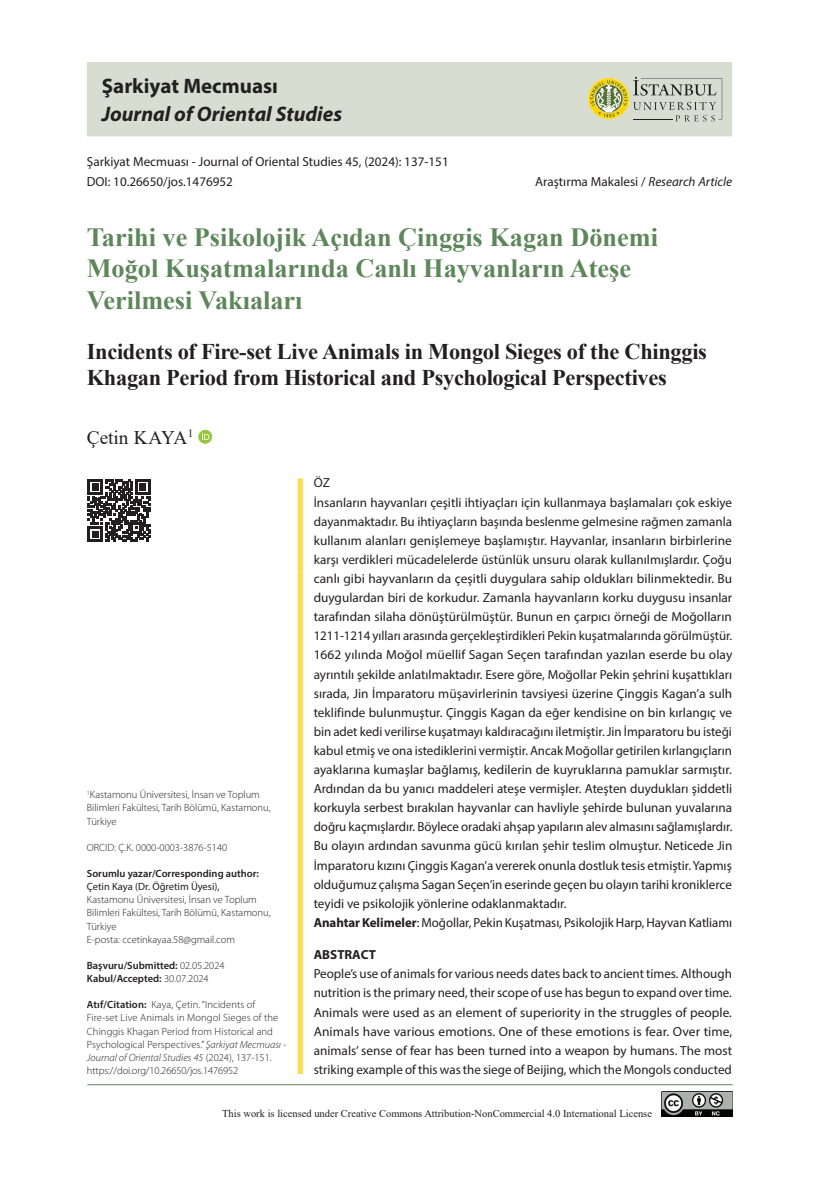
<style>
.page{position:relative;width:819px;height:1191px;background:#fff}
.page>*{position:absolute;margin:0;border:0;box-sizing:border-box;transform-origin:0 0}
.t1{font:700 26.25px/31.5px "Times New Roman";color:#5d875a}
.t2{font:700 22.4px/26.2px "Times New Roman";letter-spacing:-.015em;color:#231f20}
.t3{font:italic 700 21px "Myriad Pro";color:#231f20}
.t4{font:700 21px "Myriad Pro";color:#231f20}
.t5{font:19.25px "Times New Roman";color:#231f20}
.t6{font:13.12px/19.1px "Myriad Pro";color:#231f20}
.t7{font:700 13.12px "Myriad Pro";color:#231f20}
.t8{font:300 10.5px/13.1px "Myriad Pro";color:#231f20}
.t9{font:600 10.5px/13.1px "Myriad Pro";color:#231f20}
.t10{font:10.5px "Times New Roman";color:#231f20}
.t11{font:10.5px "Myriad Pro";color:#231f20}
.s1{font-style:italic}
.s2{font-weight:700}
.s3{font-weight:300}
.s4{font-weight:600}
</style>
<div class="page">
<div style="left:87px;top:62px;width:645px;height:74px;background:#d7ded1"></div>
<div style="left:297px;top:478px;width:6px;height:95px;background:#ffda4d"></div>
<div style="left:297px;top:573px;width:6px;height:501px;background:#ffda4d"></div>
<svg style="left:588px;top:77px;width:134px;height:44px;background:#c2c5a3"></svg>
<div style="left:198px;top:430px;width:14px;height:14px;background:#93c83d;border-radius:50%"></div>
<svg style="left:202px;top:432px;width:7px;height:8px"></svg>
<svg style="left:88px;top:479px;width:62px;height:63px"></svg>
<img style="left:661px;top:1091px;width:71px;height:25px">
<hr style="left:87px;top:1084px;width:645px;height:1px;background:#5d875a">
<h3 class="t4" style="left:102px;top:72px;width:178px">Şarkiyat Mecmuası</h3>
<h3 class="t3" style="left:102px;top:100px;width:242px">Journal of Oriental Studies</h3>
<p class="t6" style="left:87px;top:151px;width:363px;line-height:19.9px">Şarkiyat Mecmuası - Journal of Oriental Studies 45, (2024): 137-151<br>DOI: 10.26650/jos.1476952</p>
<p class="t6" style="left:535px;top:172px;width:198px">Araştırma Makalesi / <span class="s1">Research Article</span></p>
<h1 class="t1" style="left:87px;top:221px;width:572px">Tarihi ve Psikolojik Açıdan Çinggis Kagan Dönemi<br>Moğol Kuşatmalarında Canlı Hayvanların Ateşe<br>Verilmesi Vakıaları</h1>
<h2 class="t2" style="left:87px;top:338px;width:621px">Incidents of Fire-set Live Animals in Mongol Sieges of the Chinggis<br>Khagan Period from Historical and Psychological Perspectives</h2>
<h3 class="t5" style="left:87px;top:424px;width:108px">Çetin KAYA<sup>1</sup></h3>
<p class="t6" style="left:314px;top:473px;width:420px">ÖZ<br>İnsanların hayvanları çeşitli ihtiyaçları için kullanmaya başlamaları çok eskiye dayanmaktadır. Bu ihtiyaçların başında beslenme gelmesine rağmen zamanla kullanım alanları genişlemeye başlamıştır. Hayvanlar, insanların birbirlerine karşı verdikleri mücadelelerde üstünlük unsuru olarak kullanılmışlardır. Çoğu canlı gibi hayvanların da çeşitli duygulara sahip oldukları bilinmektedir. Bu duygulardan biri de korkudur. Zamanla hayvanların korku duygusu insanlar tarafından silaha dönüştürülmüştür. Bunun en çarpıcı örneği de Moğolların 1211-1214 yılları arasında gerçekleştirdikleri Pekin kuşatmalarında görülmüştür.<br>1662 yılında Moğol müellif Sagan Seçen tarafından yazılan eserde bu olay ayrıntılı şekilde anlatılmaktadır. Esere göre, Moğollar Pekin şehrini kuşattıkları sırada, Jin İmparatoru müşavirlerinin tavsiyesi üzerine Çinggis Kagan’a sulh teklifinde bulunmuştur. Çinggis Kagan da eğer kendisine on bin kırlangıç ve bin adet kedi verilirse kuşatmayı kaldıracağını iletmiştir. Jin İmparatoru bu isteği kabul etmiş ve ona istediklerini vermiştir. Ancak Moğollar getirilen kırlangıçların ayaklarına kumaşlar bağlamış, kedilerin de kuyruklarına pamuklar sarmıştır.<br>Ardından da bu yanıcı maddeleri ateşe vermişler. Ateşten duydukları şiddetli korkuyla serbest bırakılan hayvanlar can havliyle şehirde bulunan yuvalarına doğru kaçmışlardır. Böylece oradaki ahşap yapıların alev almasını sağlamışlardır.<br>Bu olayın ardından savunma gücü kırılan şehir teslim olmuştur. Neticede Jin İmparatoru kızını Çinggis Kagan’a vererek onunla dostluk tesis etmiştir. Yapmış olduğumuz çalışma Sagan Seçen’in eserinde geçen bu olayın tarihi kroniklerce teyidi ve psikolojik yönlerine odaklanmaktadır.<br><span class="s2">Anahtar Kelimeler</span>: Moğollar, Pekin Kuşatması, Psikolojik Harp, Hayvan Katliamı</p>
<p class="t7" style="left:314px;top:946px;width:64px">ABSTRACT</p>
<p class="t6" style="left:314px;top:964px;width:420px;text-align:justify">People’s use of animals for various needs dates back to ancient times. Although nutrition is the primary need, their scope of use has begun to expand over time.<br>Animals were used as an element of superiority in the struggles of people.<br>Animals have various emotions. One of these emotions is fear. Over time, animals’ sense of fear has been turned into a weapon by humans. The most striking example of this was the siege of Beijing, which the Mongols conducted</p>
<p class="t10" style="left:222px;top:1105px;width:431px">This work is licensed under Creative Commons Attribution-NonCommercial 4.0 International License</p>
<p class="t8" style="left:87px;top:788px;width:185px"><sup>1</sup>Kastamonu Üniversitesi, İnsan ve Toplum<br>Bilimleri Fakültesi, Tarih Bölümü, Kastamonu,<br>Türkiye</p>
<p class="t8" style="left:87px;top:840px;width:142px">ORCID: Ç.K. 0000-0003-3876-5140</p>
<p class="t9" style="left:87px;top:866px;width:174px">Sorumlu yazar/Corresponding author:</p>
<p class="t11" style="left:87px;top:880px;width:134px">Çetin Kaya (Dr. Öğretim Üyesi),</p>
<p class="t8" style="left:87px;top:893px;width:185px">Kastamonu Üniversitesi, İnsan ve Toplum Bilimleri Fakültesi, Tarih Bölümü, Kastamonu, Türkiye<br>E-posta: ccetinkayaa.58@gmail.com</p>
<p class="t9" style="left:87px;top:958px;width:139px">Başvuru/Submitted: <span class="s3">02.05.2024<br></span>Kabul/Accepted: <span class="s3">30.07.2024</span></p>
<p class="t8" style="left:87px;top:998px;width:201px"><span class="s4">Atıf/Citation:</span> Kaya, Çetin. “Incidents of Fire-set Live Animals in Mongol Sieges of the Chinggis Khagan Period from Historical and Psychological Perspectives.” <span class="s1">Şarkiyat Mecmuası - Journal of Oriental Studies 45</span> (2024), 137-151. https://doi.org/10.26650/jos.1476952</p>
</div>
